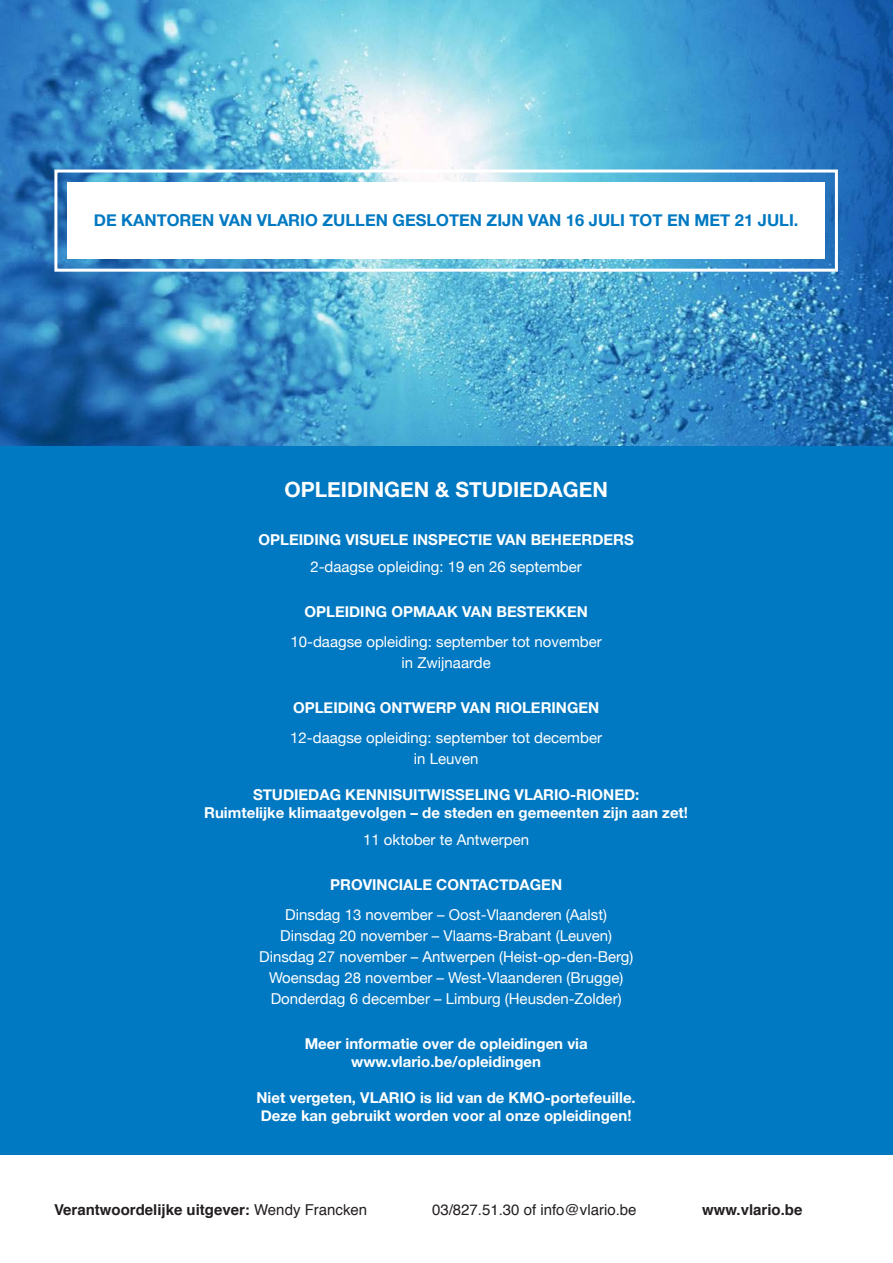
<style>
.page{position:relative;width:893px;height:1263px;background:#fff}
.page>*{position:absolute;margin:0;border:0;box-sizing:border-box;transform-origin:0 0}
.t1{font:700 21px "Helvetica Neue";color:#fff}
.t2{font:700 16.5px "Helvetica Neue";color:#0079c2}
.t3{font:700 15px "Helvetica Neue";color:#fff}
.t4{font:15px "Helvetica Neue";color:#fff}
.t5{font:700 15px "Helvetica";color:#231f20}
.t6{font:15px "Helvetica";color:#231f20}
.s1{font-weight:400}
</style>
<div class="page">
<img style="left:0;top:0;width:893px;height:446px">
<div style="left:0;top:446px;width:893px;height:708px;background:#0079c2"></div>
<div style="left:67px;top:182px;width:758px;height:77px;background:#fff"></div>
<div style="left:54px;top:170px;width:784px;height:102px;border:3px solid #fff"></div>
<p class="t2" style="left:94px;top:207px;width:706px">DE KANTOREN VAN VLARIO ZULLEN GESLOTEN ZIJN VAN 16 JULI TOT EN MET 21 JULI.</p>
<p class="t1" style="left:284px;top:473px;width:325px">OPLEIDINGEN &amp; STUDIEDAGEN</p>
<p class="t3" style="left:259px;top:527px;width:377px">OPLEIDING VISUELE INSPECTIE VAN BEHEERDERS</p>
<p class="t4" style="left:310px;top:555px;width:273px">2-daagse opleiding: 19 en 26 september</p>
<p class="t3" style="left:304px;top:599px;width:285px">OPLEIDING OPMAAK VAN BESTEKKEN</p>
<p class="t4" style="left:291px;top:630px;width:313px">10-daagse opleiding: september tot november</p>
<p class="t4" style="left:402px;top:651px;width:91px">in Zwijnaarde</p>
<p class="t3" style="left:293px;top:695px;width:308px">OPLEIDING ONTWERP VAN RIOLERINGEN</p>
<p class="t4" style="left:290px;top:726px;width:313px">12-daagse opleiding: september tot december</p>
<p class="t4" style="left:414px;top:747px;width:66px">in Leuven</p>
<p class="t3" style="left:253px;top:782px;width:388px">STUDIEDAG KENNISUITWISSELING VLARIO-RIONED:</p>
<p class="t3" style="left:204px;top:800px;width:485px">Ruimtelijke klimaatgevolgen – de steden en gemeenten zijn aan zet!</p>
<p class="t4" style="left:363px;top:828px;width:168px">11 oktober te Antwerpen</p>
<p class="t3" style="left:330px;top:872px;width:233px">PROVINCIALE CONTACTDAGEN</p>
<p class="t4" style="left:285px;top:903px;width:323px">Dinsdag 13 november – Oost-Vlaanderen (Aalst)</p>
<p class="t4" style="left:280px;top:924px;width:334px">Dinsdag 20 november – Vlaams-Brabant (Leuven)</p>
<p class="t4" style="left:259px;top:945px;width:376px">Dinsdag 27 november – Antwerpen (Heist-op-den-Berg)</p>
<p class="t4" style="left:269px;top:966px;width:356px">Woensdag 28 november – West-Vlaanderen (Brugge)</p>
<p class="t4" style="left:271px;top:987px;width:352px">Donderdag 6 december – Limburg (Heusden-Zolder)</p>
<p class="t3" style="left:305px;top:1031px;width:284px">Meer informatie over de opleidingen via</p>
<p class="t3" style="left:351px;top:1049px;width:191px">www.vlario.be/opleidingen</p>
<p class="t3" style="left:257px;top:1085px;width:381px">Niet vergeten, VLARIO is lid van de KMO-portefeuille.</p>
<p class="t3" style="left:261px;top:1103px;width:372px">Deze kan gebruikt worden voor al onze opleidingen!</p>
<p class="t5" style="left:54px;top:1197px;width:315px">Verantwoordelijke uitgever: <span class="s1">Wendy Francken</span></p>
<p class="t6" style="left:432px;top:1198px;width:206px">03/827.51.30 of info@vlario.be</p>
<p class="t5" style="left:702px;top:1197px;width:102px">www.vlario.be</p>
</div>
